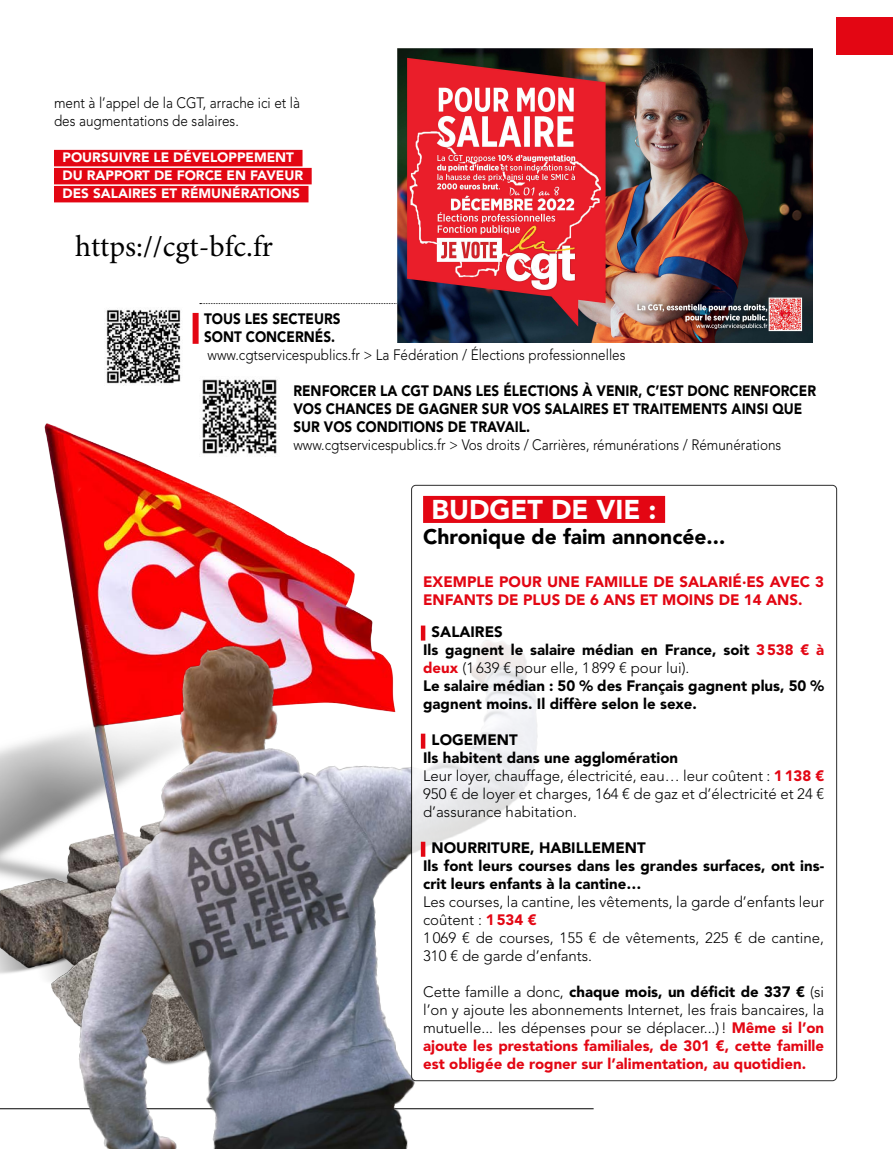
<style>
.page{position:relative;width:893px;height:1149px;background:#fff}
.page>*{position:absolute;margin:0;border:0;box-sizing:border-box;transform-origin:0 0}
.t1{font:30px "Minion Pro";color:#000}
.t2{font:900 27px "Avenir LT Std";color:#fff}
.t3{font:900 21px "Avenir LT Std";color:#000}
.t4{font:300 15px/18px "Avenir LT Std";color:#000}
.t5{font:900 15px/18px "Avenir LT Std";color:#000}
.t6{font:300 15px/18px "Avenir LT Std";color:#000;scale:.9 1}
.t7{font:900 15px/18px "Avenir LT Std";color:#000;scale:.9 1}
.t8{font:900 15px/18px "Avenir LT Std";color:#e30613}
.t9{font:900 13.5px/18px "Avenir LT Std";color:#fff}
.s1{color:#e30613}
.s2{font-weight:300}
.s3{font-weight:900}
.s4{font-weight:900;color:#e30613}
</style>
<div class="page">
<hr style="left:0;top:1108px;width:594px;height:1px;background:#000">
<div style="left:837px;top:17px;width:56px;height:37px;background:#e30613"></div>
<div style="left:54px;top:150px;width:249px;height:16px;background:#e30613"></div>
<div style="left:54px;top:168px;width:258px;height:16px;background:#e30613"></div>
<div style="left:54px;top:186px;width:254px;height:16px;background:#e30613"></div>
<img style="left:0;top:423px;width:442px;height:551px">
<img style="left:200px;top:379px;width:79px;height:77px">
<img style="left:106px;top:309px;width:75px;height:75px">
<img style="left:25px;top:602px;width:568px;height:546px">
<div style="left:193px;top:313px;width:6px;height:31px;background:#e30613"></div>
<div style="left:412px;top:485px;width:425px;height:595px;background:#fff;border-radius:4px"></div>
<div style="left:423px;top:496px;width:242px;height:27px;background:#e30613"></div>
<hr style="left:421px;top:625px;width:4px;height:15px;background:#e30613">
<hr style="left:421px;top:733px;width:4px;height:15px;background:#e30613">
<hr style="left:421px;top:841px;width:4px;height:15px;background:#e30613">
<svg style="left:200px;top:212px;width:198px;height:92px"></svg>
<img style="left:398px;top:49px;width:414px;height:293px">
<p class="t6" style="left:54px;top:94px;width:275px">ment à l’appel de la CGT, arrache ici et là des augmentations de salaires.</p>
<p class="t9" style="left:63px;top:148px;width:242px">POURSUIVRE LE DÉVELOPPEMENT<br>DU RAPPORT DE FORCE EN FAVEUR<br>DES SALAIRES ET RÉMUNÉRATIONS</p>
<h1 class="t1" style="left:75px;top:227px;width:199px">https://cgt-bfc.fr</h1>
<p class="t7" style="left:204px;top:310px;width:153px">TOUS LES SECTEURS<br>SONT CONCERNÉS.</p>
<p class="t6" style="left:208px;top:346px;width:466px">www.cgtservicespublics.fr &gt; La Fédération / Élections professionnelles</p>
<p class="t7" style="left:293px;top:382px;width:582px">RENFORCER LA CGT DANS LES ÉLECTIONS À VENIR, C’EST DONC RENFORCER<br>VOS CHANCES DE GAGNER SUR VOS SALAIRES ET TRAITEMENTS AINSI QUE<br>SUR VOS CONDITIONS DE TRAVAIL.</p>
<p class="t6" style="left:293px;top:436px;width:544px">www.cgtservicespublics.fr &gt; Vos droits / Carrières, rémunérations / Rémunérations</p>
<h2 class="t2" style="left:432px;top:493px;width:226px">BUDGET DE VIE :</h2>
<h3 class="t3" style="left:423px;top:523px;width:304px">Chronique de faim annoncée...</h3>
<p class="t8" style="left:423px;top:572px;width:403px">EXEMPLE POUR UNE FAMILLE DE SALARIÉ·ES AVEC 3<br>ENFANTS DE PLUS DE 6 ANS ET MOINS DE 14 ANS.</p>
<p class="t5" style="left:423px;top:622px;width:403px;text-indent:9px">SALAIRES<br>Ils gagnent le salaire médian en France, soit <span class="s1">3538 € à deux</span> <span class="s2">(1639 € pour elle, 1899 € pour lui).<br></span>Le salaire médian : 50 % des Français gagnent plus, 50 % gagnent moins. Il diffère selon le sexe.</p>
<p class="t4" style="left:423px;top:730px;width:403px;text-indent:9px"><span class="s3">LOGEMENT<br>Ils habitent dans une agglomération<br></span>Leur loyer, chauffage, électricité, eau… leur coûtent : <span class="s4">1138 € </span>950 € de loyer et charges, 164 € de gaz et d’électricité et 24 € d’assurance habitation.</p>
<p class="t5" style="left:423px;top:838px;width:403px;text-indent:9px">NOURRITURE, HABILLEMENT<br>Ils font leurs courses dans les grandes surfaces, ont ins&shy;crit leurs enfants à la cantine…</p>
<p class="t4" style="left:423px;top:892px;width:403px">Les courses, la cantine, les vêtements, la garde d’enfants leur coûtent : <span class="s4">1534 €<br></span>1069 € de courses, 155 € de vêtements, 225 € de cantine, 310 € de garde d’enfants.</p>
<p class="t4" style="left:423px;top:982px;width:403px;text-align:justify">Cette famille a donc, <span class="s3">chaque mois, un déficit de 337 €</span> (si l’on y ajoute les abonnements Internet, les frais bancaires, la mutuelle... les dépenses pour se déplacer...)! <span class="s4">Même si l’on ajoute les prestations familiales, de 301 €, cette famille est obligée de rogner sur l’alimentation, au quotidien.</span></p>
</div>
